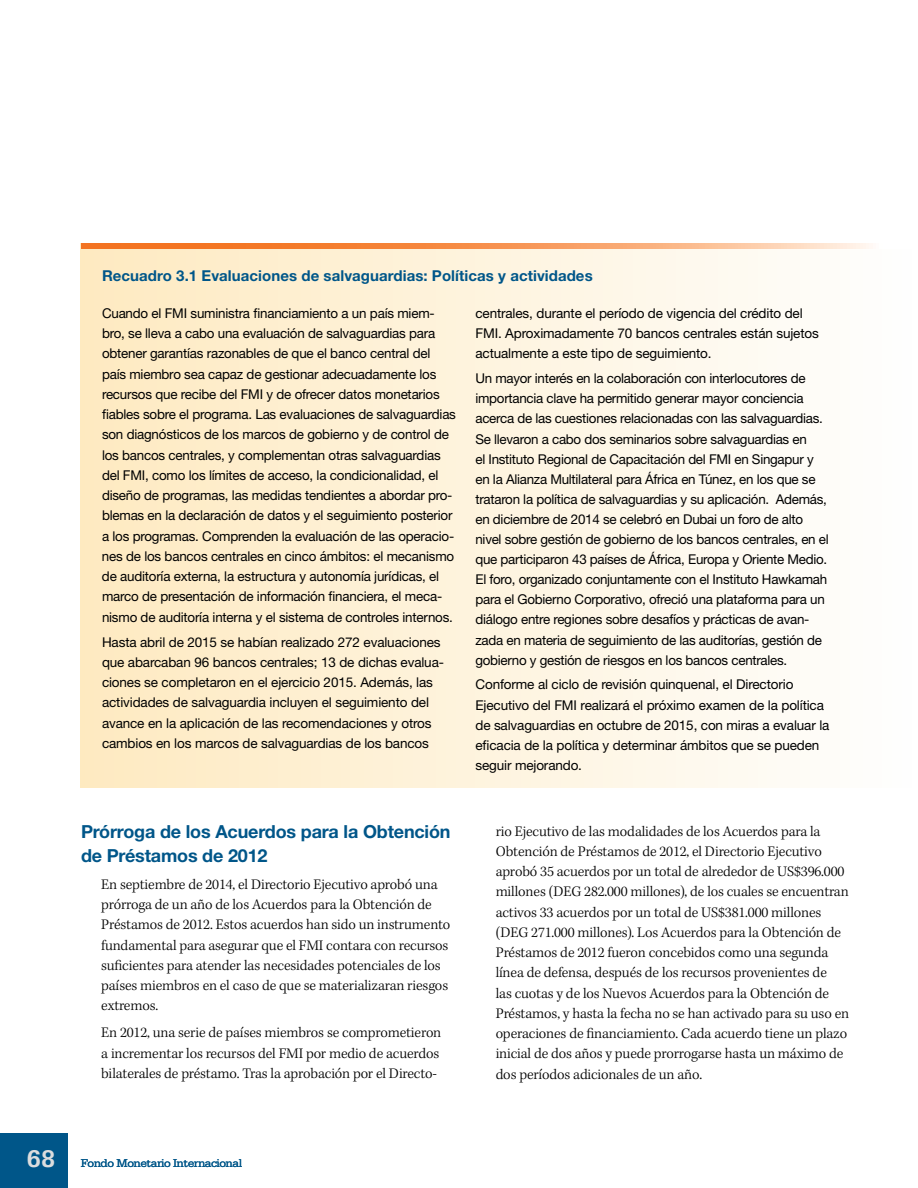
<style>
.page{position:relative;width:918px;height:1188px;background:#fff}
.page>*{position:absolute;margin:0;border:0;box-sizing:border-box;transform-origin:0 0}
.t1{font:700 25.5px "Serifa Std";color:#dcddde}
.t2{font:700 18px/24px "Helvetica Neue LT Std";letter-spacing:-.01em;color:#005689}
.t3{font:300 15px/20.2px "Kepler Std";letter-spacing:-.01em;color:#000}
.t4{font:700 15px "Helvetica Neue LT Std";letter-spacing:.005em;color:#005689}
.t5{font:13.5px/20.2px "Helvetica Neue LT Std";letter-spacing:-.015em;color:#000}
.t6{font:12px "Serifa Std";letter-spacing:-.04em;color:#005689}
</style>
<div class="page">
<div style="left:0;top:1133px;width:68px;height:55px;background:#005689"></div>
<div style="left:81px;top:243px;width:837px;height:544px;background:linear-gradient(to right,#feeac1,#fefefe)"></div>
<svg style="left:81px;top:243px;width:837px;height:6px;background:#f8a166"></svg>
<p class="t4" style="left:102px;top:266px;width:492px">Recuadro 3.1 Evaluaciones de salvaguardias: Políticas y actividades</p>
<p class="t5" style="left:102px;top:303px;width:356px">Cuando el FMI suministra financiamiento a un país miem&shy;bro, se lleva a cabo una evaluación de salvaguardias para obtener garantías razonables de que el banco central del país miembro sea capaz de gestionar adecuadamente los recursos que recibe del FMI y de ofrecer datos monetarios fiables sobre el programa. Las evaluaciones de salvaguardias son diagnósticos de los marcos de gobierno y de control de los bancos centrales, y complementan otras salvaguardias del FMI, como los límites de acceso, la condicionalidad, el diseño de programas, las medidas tendientes a abordar pro&shy;blemas en la declaración de datos y el seguimiento posterior a los programas. Comprenden la evaluación de las operacio&shy;nes de los bancos centrales en cinco ámbitos: el mecanismo de auditoría externa, la estructura y autonomía jurídicas, el marco de presentación de información financiera, el meca&shy;nismo de auditoría interna y el sistema de controles internos.</p>
<p class="t5" style="left:102px;top:632px;width:344px">Hasta abril de 2015 se habían realizado 272 evaluaciones que abarcaban 96 bancos centrales; 13 de dichas evalua&shy;ciones se completaron en el ejercicio 2015. Además, las actividades de salvaguardia incluyen el seguimiento del avance en la aplicación de las recomendaciones y otros cambios en los marcos de salvaguardias de los bancos</p>
<p class="t5" style="left:475px;top:303px;width:345px">centrales, durante el período de vigencia del crédito del<br>FMI. Aproximadamente 70 bancos centrales están sujetos actualmente a este tipo de seguimiento.</p>
<p class="t5" style="left:475px;top:368px;width:355px">Un mayor interés en la colaboración con interlocutores de importancia clave ha permitido generar mayor conciencia acerca de las cuestiones relacionadas con las salvaguardias.<br>Se llevaron a cabo dos seminarios sobre salvaguardias en<br>el Instituto Regional de Capacitación del FMI en Singapur y en la Alianza Multilateral para África en Túnez, en los que se trataron la política de salvaguardias y su aplicación. Además, en diciembre de 2014 se celebró en Dubai un foro de alto nivel sobre gestión de gobierno de los bancos centrales, en el que participaron 43 países de África, Europa y Oriente Medio.<br>El foro, organizado conjuntamente con el Instituto Hawkamah para el Gobierno Corporativo, ofreció una plataforma para un diálogo entre regiones sobre desafíos y prácticas de avan&shy;zada en materia de seguimiento de las auditorías, gestión de gobierno y gestión de riesgos en los bancos centrales.</p>
<p class="t5" style="left:475px;top:674px;width:355px">Conforme al ciclo de revisión quinquenal, el Directorio Ejecutivo del FMI realizará el próximo examen de la política de salvaguardias en octubre de 2015, con miras a evaluar la eficacia de la política y determinar ámbitos que se pueden seguir mejorando.</p>
<h2 class="t2" style="left:81px;top:819px;width:371px">Prórroga de los Acuerdos para la Obtención de Préstamos de 2012</h2>
<p class="t3" style="left:101px;top:875px;width:351px">En septiembre de 2014, el Directorio Ejecutivo aprobó una prórroga de un año de los Acuerdos para la Obtención de Préstamos de 2012. Estos acuerdos han sido un instrumento fundamental para asegurar que el FMI contara con recursos suficientes para atender las necesidades potenciales de los países miembros en el caso de que se materializaran riesgos extremos.</p>
<p class="t3" style="left:101px;top:1023px;width:342px">En 2012, una serie de países miembros se comprometieron a incrementar los recursos del FMI por medio de acuerdos bilaterales de préstamo. Tras la aprobación por el Directo-</p>
<p class="t3" style="left:496px;top:821px;width:355px">rio Ejecutivo de las modalidades de los Acuerdos para la Obtención de Préstamos de 2012, el Directorio Ejecutivo aprobó 35 acuerdos por un total de alrededor de US$396.000 millones (DEG 282.000 millones), de los cuales se encuentran activos 33 acuerdos por un total de US$381.000 millones (DEG 271.000 millones). Los Acuerdos para la Obtención de Préstamos de 2012 fueron concebidos como una segunda línea de defensa, después de los recursos provenientes de<br>las cuotas y de los Nuevos Acuerdos para la Obtención de Préstamos, y hasta la fecha no se han activado para su uso en operaciones de financiamiento. Cada acuerdo tiene un plazo inicial de dos años y puede prorrogarse hasta un máximo de dos períodos adicionales de un año.</p>
<h1 class="t1" style="left:27px;top:1144px;width:30px">68</h1>
<p class="t6" style="left:81px;top:1157px;width:163px">Fondo Monetario Internacional</p>
</div>
